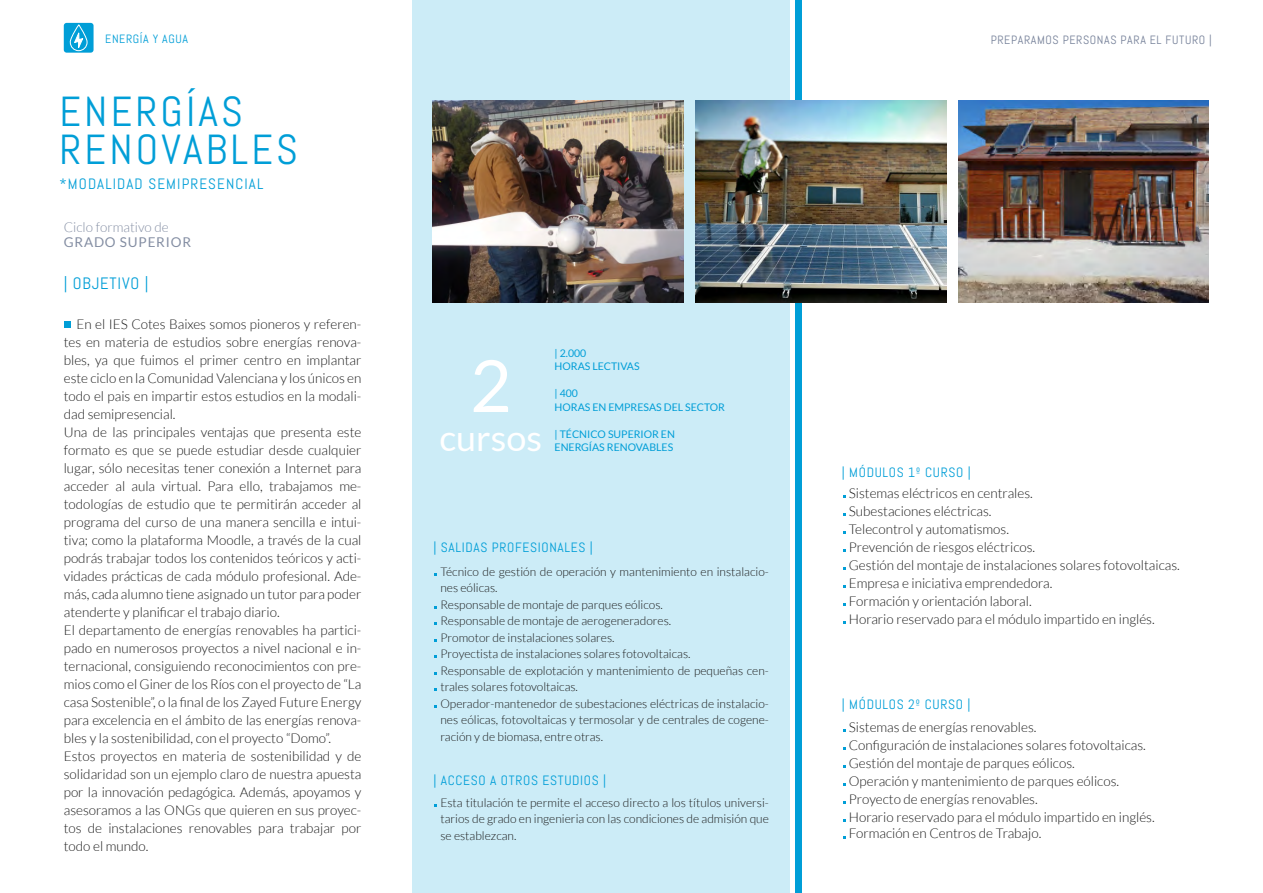
<style>
.page{position:relative;width:1263px;height:893px;background:#fff}
.page>*{position:absolute;margin:0;border:0;box-sizing:border-box;transform-origin:0 0}
.t1{font:72px "Lato";color:#fff}
.t2{font:42px/37.5px "Abel";letter-spacing:.075em;color:#009ed7}
.t3{font:36px "Lato";color:#fff}
.t4{font:16.5px "Abel";letter-spacing:.05em;color:#009ed7}
.t5{font:15px "Abel";letter-spacing:.075em;color:#009ed7}
.t6{font:300 13.5px/18px "Lato";color:#1a1a1a}
.t7{font:13.5px "Abel";letter-spacing:.05em;color:#009ed7}
.t8{font:300 13.5px "Lato";color:#848ea3}
.t9{font:13.5px "Lato";letter-spacing:.06em;color:#848ea3}
.t10{font:300 12px/16.5px "Lato";color:#1a1a1a}
.t11{font:12px "Abel";letter-spacing:.05em;color:#768199}
.t12{font:12px "Abel";letter-spacing:.05em;color:#009ed7}
.t13{font:10.5px/13.5px "Lato";color:#009ed7}
</style>
<div class="page">
<div style="left:412px;top:0;width:377px;height:893px;background:#ccecf7"></div>
<div style="left:795px;top:0;width:6px;height:893px;background:#009ed7"></div>
<svg style="left:64px;top:322px;width:6px;height:6px"></svg>
<img style="left:433px;top:101px;width:251px;height:202px">
<img style="left:696px;top:101px;width:250px;height:202px">
<img style="left:958px;top:101px;width:251px;height:202px">
<div style="left:64px;top:23px;width:30px;height:30px;background:#009ed7;border-radius:3px"></div>
<svg style="left:70px;top:24px;width:18px;height:27px"></svg>
<p class="t12" style="left:105px;top:31px;width:84px">ENERGÍA Y AGUA</p>
<h2 class="t2" style="left:60px;top:93px;width:240px">ENERGÍAS<br>RENOVABLES</h2>
<p class="t5" style="left:60px;top:175px;width:205px">*MODALIDAD SEMIPRESENCIAL</p>
<p class="t8" style="left:64px;top:220px;width:106px">Ciclo formativo de</p>
<p class="t9" style="left:64px;top:235px;width:129px">GRADO SUPERIOR</p>
<p class="t4" style="left:64px;top:273px;width:86px">| OBJETIVO |</p>
<p class="t6" style="left:64px;top:315px;width:299px;text-indent:13px">En el IES Cotes Baixes somos pioneros y referen&shy;tes en materia de estudios sobre energías renova&shy;bles, ya que fuimos el primer centro en implantar este ciclo en la Comunidad Valenciana y los únicos en todo el pais en impartir estos estudios en la modali&shy;dad semipresencial.<br>Una de las principales ventajas que presenta este formato es que se puede estudiar desde cualquier lugar, sólo necesitas tener conexión a Internet para acceder al aula virtual. Para ello, trabajamos me&shy;todologías de estudio que te permitirán acceder al programa del curso de una manera sencilla e intui&shy;tiva; como la plataforma Moodle, a través de la cual podrás trabajar todos los contenidos teóricos y acti&shy;vidades prácticas de cada módulo profesional. Ade&shy;más, cada alumno tiene asignado un tutor para poder atenderte y planificar el trabajo diario.<br>El departamento de energías renovables ha partici&shy;pado en numerosos proyectos a nivel nacional e in&shy;ternacional, consiguiendo reconocimientos con pre&shy;mios como el Giner de los Ríos con el proyecto de “La casa Sostenible”, o la final de los Zayed Future Energy para excelencia en el ámbito de las energías renova&shy;bles y la sostenibilidad, con el proyecto “Domo”.<br>Estos proyectos en materia de sostenibilidad y de solidaridad son un ejemplo claro de nuestra apuesta por la innovación pedagógica. Además, apoyamos y asesoramos a las ONGs que quieren en sus proyec&shy;tos de instalaciones renovables para trabajar por todo el mundo.</p>
<h1 class="t1" style="left:470px;top:346px;width:43px">2</h1>
<h3 class="t3" style="left:439px;top:418px;width:104px">cursos</h3>
<p class="t13" style="left:555px;top:346px;width:87px">| 2.000<br>HORAS LECTIVAS</p>
<p class="t13" style="left:555px;top:386px;width:172px">| 400<br>HORAS EN EMPRESAS DEL SECTOR</p>
<p class="t13" style="left:555px;top:427px;width:122px">| TÉCNICO SUPERIOR EN<br>ENERGÍAS RENOVABLES</p>
<p class="t7" style="left:433px;top:539px;width:161px">| SALIDAS PROFESIONALES |</p>
<p class="t10" style="left:440px;top:563px;width:330px">Técnico de gestión de operación y mantenimiento en instalacio&shy;nes eólicas.<br>Responsable de montaje de parques eólicos.<br>Responsable de montaje de aerogeneradores.<br>Promotor de instalaciones solares.<br>Proyectista de instalaciones solares fotovoltaicas.<br>Responsable de explotación y mantenimiento de pequeñas cen&shy;trales solares fotovoltaicas.<br>Operador-mantenedor de subestaciones eléctricas de instalacio&shy;nes eólicas, fotovoltaicas y termosolar y de centrales de cogene&shy;ración y de biomasa, entre otras.</p>
<p class="t7" style="left:433px;top:772px;width:174px">| ACCESO A OTROS ESTUDIOS |</p>
<p class="t10" style="left:440px;top:794px;width:330px;text-align:justify">Esta titulación te permite el acceso directo a los títulos universi&shy;tarios de grado en ingenieria con las condiciones de admisión que se establezcan.</p>
<p class="t11" style="left:991px;top:32px;width:223px">PREPARAMOS PERSONAS PARA EL FUTURO |</p>
<p class="t7" style="left:842px;top:464px;width:131px">| MÓDULOS 1º CURSO |</p>
<p class="t6" style="left:849px;top:484px;width:333px">Sistemas eléctricos en centrales.<br>Subestaciones eléctricas.<br>Telecontrol y automatismos.<br>Prevención de riesgos eléctricos.<br>Gestión del montaje de instalaciones solares fotovoltaicas.<br>Empresa e iniciativa emprendedora.<br>Formación y orientación laboral.<br>Horario reservado para el módulo impartido en inglés.</p>
<p class="t7" style="left:842px;top:696px;width:130px">| MÓDULOS 2º CURSO |</p>
<p class="t6" style="left:849px;top:718px;width:307px">Sistemas de energías renovables.<br>Configuración de instalaciones solares fotovoltaicas.<br>Gestión del montaje de parques eólicos.<br>Operación y mantenimiento de parques eólicos.<br>Proyecto de energías renovables.<br>Horario reservado para el módulo impartido en inglés.</p>
<p class="t6" style="left:849px;top:825px;width:194px">Formación en Centros de Trabajo.</p>
</div>
